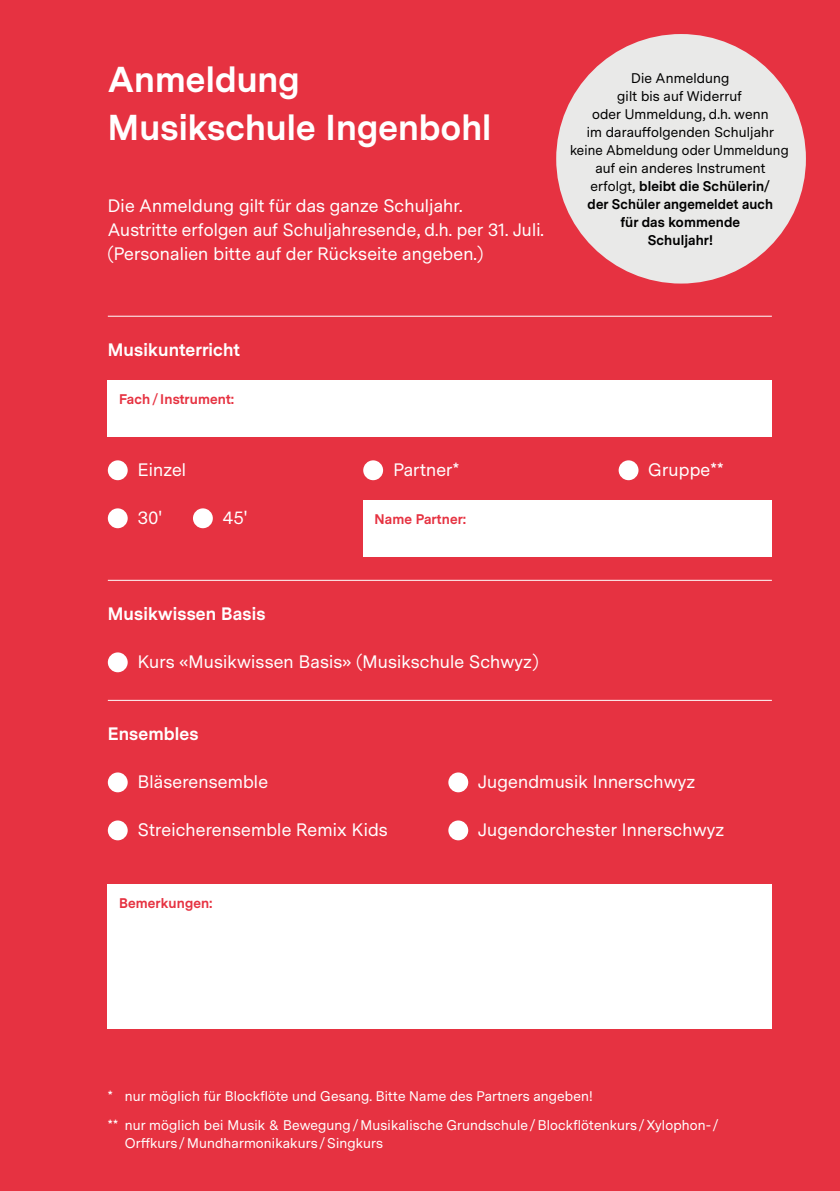
<style>
.page{position:relative;width:840px;height:1191px;background:#fff}
.page>*{position:absolute;margin:0;border:0;box-sizing:border-box;transform-origin:0 0}
.t1{font:700 36px/48px "Messina Sans";letter-spacing:.005em;color:#fff}
.t2{font:18px/24px "Messina Sans";letter-spacing:.01em;color:#fff}
.t3{font:700 18px "Messina Sans";letter-spacing:.01em;color:#fff}
.t4{font:14px/18px "Messina Sans";letter-spacing:.01em;color:#000;text-align:center}
.t5{font:14px/29.4px "Messina Sans";letter-spacing:.01em;color:#fff}
.t6{font:700 14px "Messina Sans";letter-spacing:.01em;color:#e63241}
.s1{font-weight:700}
</style>
<div class="page">
<div style="left:0;top:0;width:839px;height:1191px;background:#e63241"></div>
<div style="left:108px;top:884px;width:663px;height:144px;background:#fff"></div>
<div style="left:363px;top:500px;width:408px;height:57px;background:#fff"></div>
<div style="left:108px;top:380px;width:663px;height:57px;background:#fff"></div>
<hr style="left:108px;top:316px;width:663px;height:1px;background:#fff">
<hr style="left:108px;top:580px;width:663px;height:1px;background:#fff">
<hr style="left:108px;top:700px;width:663px;height:1px;background:#fff">
<div style="left:108px;top:460px;width:20px;height:20px;background:#fff;border-radius:50%"></div>
<div style="left:363px;top:460px;width:20px;height:20px;background:#fff;border-radius:50%"></div>
<div style="left:618px;top:460px;width:20px;height:20px;background:#fff;border-radius:50%"></div>
<div style="left:108px;top:508px;width:20px;height:20px;background:#fff;border-radius:50%"></div>
<div style="left:193px;top:508px;width:20px;height:20px;background:#fff;border-radius:50%"></div>
<div style="left:108px;top:652px;width:20px;height:20px;background:#fff;border-radius:50%"></div>
<div style="left:108px;top:772px;width:20px;height:20px;background:#fff;border-radius:50%"></div>
<div style="left:448px;top:772px;width:20px;height:20px;background:#fff;border-radius:50%"></div>
<div style="left:108px;top:820px;width:20px;height:20px;background:#fff;border-radius:50%"></div>
<div style="left:448px;top:820px;width:20px;height:20px;background:#fff;border-radius:50%"></div>
<div style="left:556px;top:34px;width:249px;height:249px;background:#e9e9e8;border-radius:50%"></div>
<h1 class="t1" style="left:108px;top:58px;width:385px">Anmeldung<br>Musikschule Ingenbohl</h1>
<p class="t2" style="left:108px;top:195px;width:437px">Die Anmeldung gilt für das ganze Schuljahr.<br>Austritte erfolgen auf Schuljahresende, d.h. per 31. Juli. (Personalien bitte auf der Rückseite angeben.)</p>
<p class="t4" style="left:569px;top:70px;width:220px">Die Anmeldung<br>gilt bis auf Widerruf<br>oder Ummeldung, d.h. wenn<br>im darauffolgenden Schuljahr keine Abmeldung oder Ummeldung auf ein anderes Instrument<br>erfolgt, <span class="s1">bleibt die Schülerin/<br>der Schüler angemeldet auch<br>für das kommende<br>Schuljahr!</span></p>
<p class="t3" style="left:108px;top:339px;width:133px">Musikunterricht</p>
<p class="t6" style="left:119px;top:391px;width:116px">Fach / Instrument:</p>
<p class="t2" style="left:138px;top:459px;width:50px">Einzel</p>
<p class="t2" style="left:393px;top:459px;width:67px">Partner*</p>
<p class="t2" style="left:648px;top:459px;width:77px">Gruppe**</p>
<p class="t2" style="left:138px;top:507px;width:26px">30'</p>
<p class="t2" style="left:222px;top:507px;width:26px">45'</p>
<p class="t6" style="left:374px;top:511px;width:93px">Name Partner:</p>
<p class="t3" style="left:108px;top:603px;width:159px">Musikwissen Basis</p>
<p class="t2" style="left:138px;top:651px;width:401px">Kurs «Musikwissen Basis» (Musikschule Schwyz)</p>
<p class="t3" style="left:108px;top:723px;width:92px">Ensembles</p>
<p class="t2" style="left:138px;top:771px;width:131px">Bläserensemble</p>
<p class="t2" style="left:478px;top:771px;width:219px">Jugendmusik Innerschwyz</p>
<p class="t2" style="left:138px;top:819px;width:251px">Streicherensemble Remix Kids</p>
<p class="t2" style="left:478px;top:819px;width:248px">Jugendorchester Innerschwyz</p>
<p class="t6" style="left:119px;top:895px;width:95px">Bemerkungen:</p>
<p class="t5" style="left:108px;top:1082px;width:612px">* nur möglich für Blockflöte und Gesang. Bitte Name des Partners angeben!<br>** nur möglich bei Musik &amp; Bewegung/ Musikalische Grundschule/Blockflötenkurs /Xylophon- /</p>
<p class="t5" style="left:125px;top:1129px;width:259px">Orffkurs / Mundharmonikakurs /Singkurs</p>
</div>
